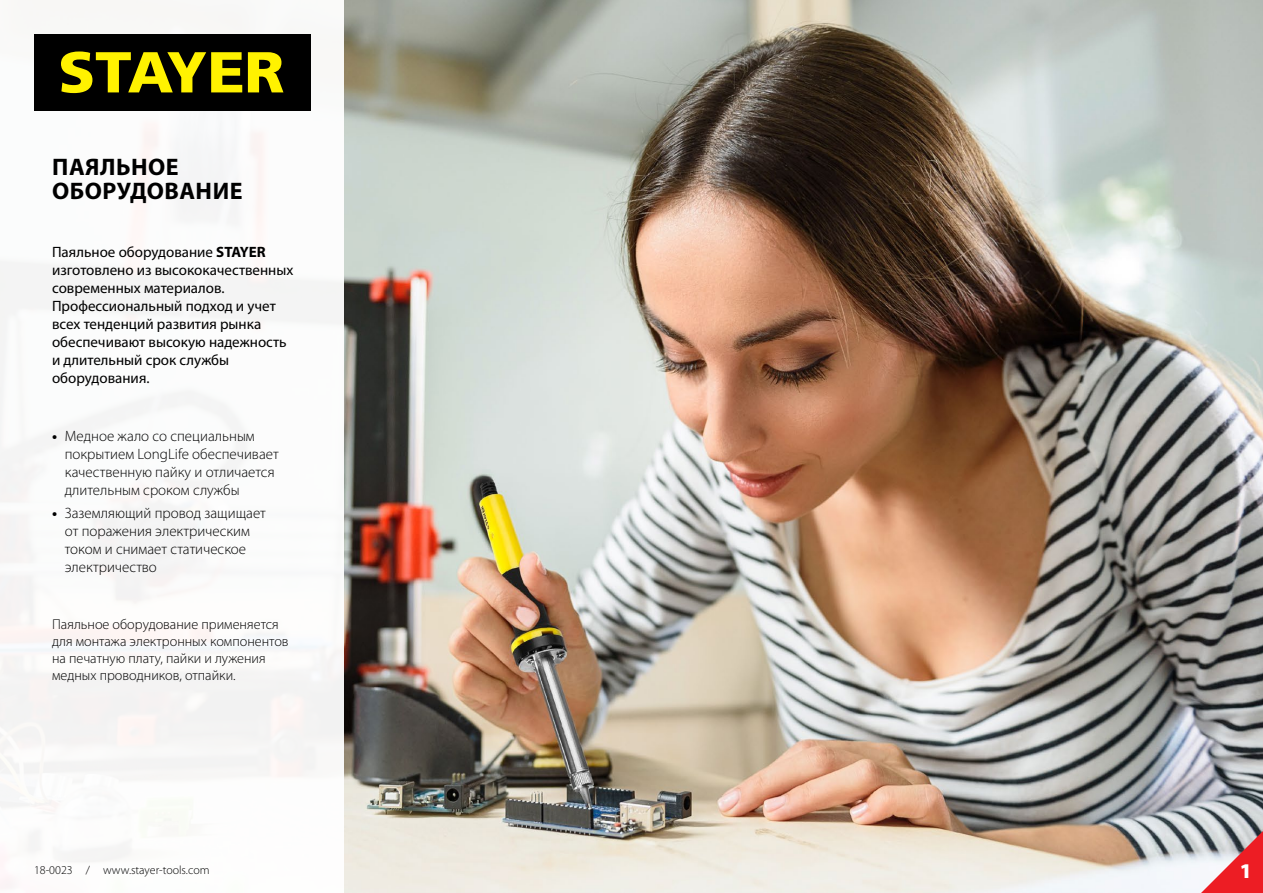
<style>
.page{position:relative;width:1263px;height:893px;background:#fff}
.page>*{position:absolute;margin:0;border:0;box-sizing:border-box;transform-origin:0 0}
.t1{font:700 24px/24px "Myriad Pro";letter-spacing:.02em;color:#000}
.t2{font:900 21px "Myriad Pro";color:#fff}
.t3{font:15px/18px "Myriad Pro";color:#000}
.t4{font:300 15px/18px "Myriad Pro";color:#000}
.t5{font:300 14.25px/17.1px "Myriad Pro";color:#000}
.t6{font:300 12px "Myriad Pro";color:#000}
.s1{font-weight:700}
</style>
<div class="page">
<img style="left:343px;top:0;width:920px;height:893px">
<svg style="left:1201px;top:831px;width:62px;height:62px;background:#d77177"></svg>
<div style="left:34px;top:34px;width:276px;height:77px;background:#000"></div>
<svg style="left:61px;top:51px;width:181px;height:42px"></svg>
<svg style="left:248px;top:52px;width:35px;height:40px"></svg>
<h1 class="t1" style="left:52px;top:154px;width:192px">ПАЯЛЬНОЕ<br>ОБОРУДОВАНИЕ</h1>
<p class="t3" style="left:52px;top:243px;width:243px">Паяльное оборудование <span class="s1">STAYER </span>изготовлено из высококачественных современных материалов.<br>Профессиональный подход и учет всех тенденций развития рынка обеспечивают высокую надежность и длительный срок службы оборудования.</p>
<p class="t4" style="left:65px;top:427px;width:215px;text-indent:-13px"><span class="s1">•</span> Медное жало со специальным покрытием LongLife обеспечивает качественную пайку и отличается длительным сроком службы</p>
<p class="t4" style="left:65px;top:503px;width:203px;text-indent:-13px"><span class="s1">•</span> Заземляющий провод защищает от поражения электрическим током и снимает статическое электричество</p>
<p class="t5" style="left:52px;top:616px;width:238px">Паяльное оборудование применяется для монтажа электронных компонентов на печатную плату, пайки и лужения медных проводников, отпайки.</p>
<p class="t6" style="left:34px;top:862px;width:177px">18-0023 / www.stayer-tools.com</p>
<h2 class="t2" style="left:1240px;top:856px;width:14px">1</h2>
</div>
